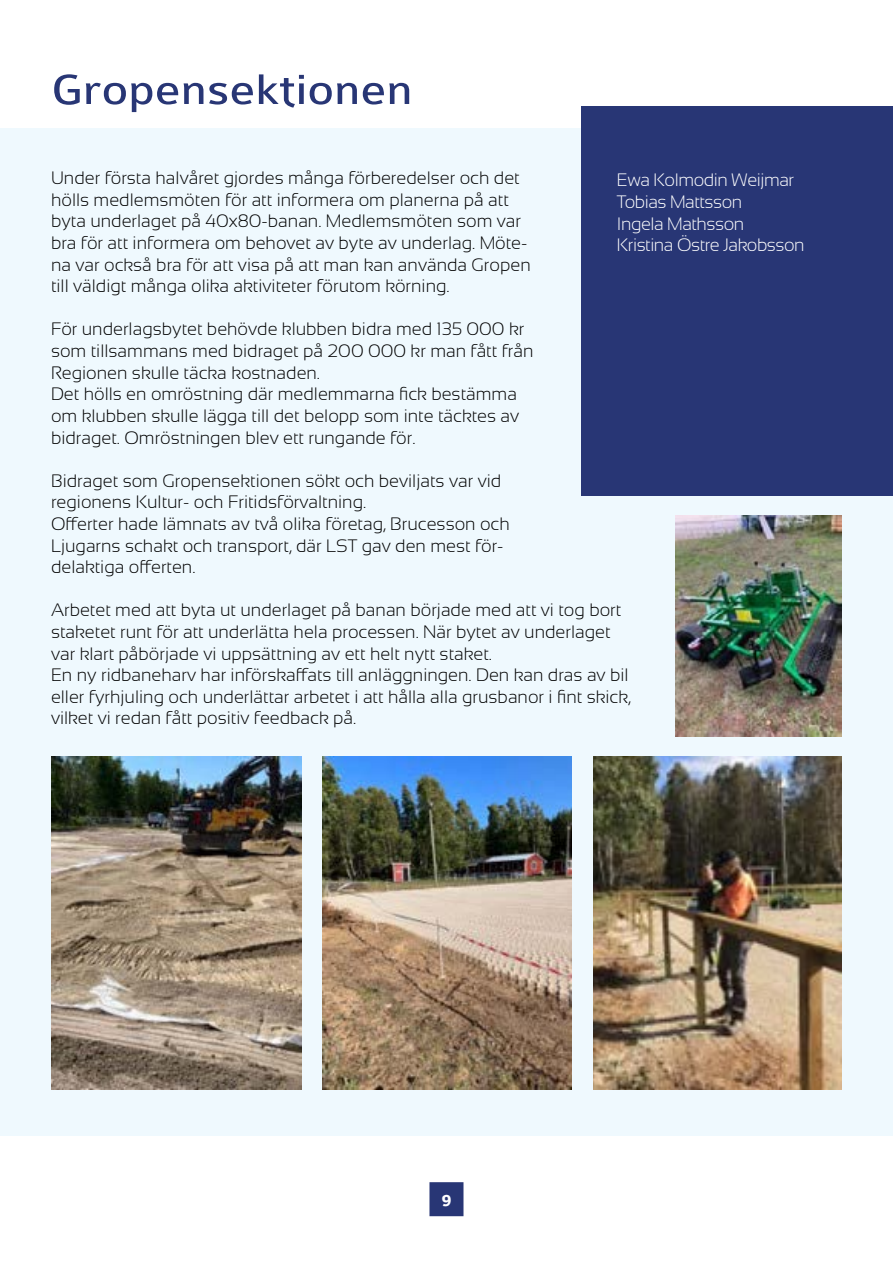
<style>
.page{position:relative;width:893px;height:1263px;background:#fff}
.page>*{position:absolute;margin:0;border:0;box-sizing:border-box;transform-origin:0 0}
.t1{font:45px "Colaborate";color:#283675;scale:1.15 1}
.t2{font:300 18px/21.6px "Sansation";color:#000}
.t3{font:300 18px/21.6px "Sansation";letter-spacing:-.025em;color:#fff}
.t4{font:700 18px "Colaborate";color:#fff}
</style>
<div class="page">
<div style="left:0;top:128px;width:893px;height:1007px;background:#eff9fe"></div>
<div style="left:582px;top:106px;width:311px;height:390px;background:#283675"></div>
<div style="left:430px;top:1183px;width:33px;height:32px;background:#283675"></div>
<div style="left:429px;top:1182px;width:34px;height:34px;border:2px solid #283675"></div>
<img style="left:51px;top:756px;width:251px;height:333px">
<img style="left:322px;top:756px;width:249px;height:333px">
<img style="left:593px;top:756px;width:249px;height:333px">
<img style="left:676px;top:515px;width:165px;height:222px">
<h1 class="t1" style="left:51px;top:66px;width:316px">Gropensektionen</h1>
<p class="t2" style="left:51px;top:167px;width:481px">Under första halvåret gjordes många förberedelser och det hölls medlemsmöten för att informera om planerna på att byta underlaget på 40x80-banan. Medlemsmöten som var bra för att informera om behovet av byte av underlag. Möte&shy;na var också bra för att visa på att man kan använda Gropen till väldigt många olika aktiviteter förutom körning.</p>
<p class="t2" style="left:51px;top:318px;width:484px">För underlagsbytet behövde klubben bidra med 135 000 kr som tillsammans med bidraget på 200 000 kr man fått från Regionen skulle täcka kostnaden.<br>Det hölls en omröstning där medlemmarna fick bestämma om klubben skulle lägga till det belopp som inte täcktes av bidraget. Omröstningen blev ett rungande för.</p>
<p class="t2" style="left:51px;top:470px;width:460px">Bidraget som Gropensektionen sökt och beviljats var vid regionens Kultur- och Fritidsförvaltning.<br>Offerter hade lämnats av två olika företag, Brucesson och Ljugarns schakt och transport, där LST gav den mest för&shy;delaktiga offerten.</p>
<p class="t2" style="left:51px;top:599px;width:581px">Arbetet med att byta ut underlaget på banan började med att vi tog bort staketet runt för att underlätta hela processen. När bytet av underlaget var klart påbörjade vi uppsättning av ett helt nytt staket.<br>En ny ridbaneharv har införskaffats till anläggningen. Den kan dras av bil eller fyrhjuling och underlättar arbetet i att hålla alla grusbanor i fint skick, vilket vi redan fått positiv feedback på.</p>
<p class="t3" style="left:617px;top:169px;width:189px">Ewa Kolmodin Weijmar<br>Tobias Mattsson<br>Ingela Mathsson<br>Kristina Östre Jakobsson</p>
<p class="t4" style="left:441px;top:1191px;width:12px">9</p>
</div>
